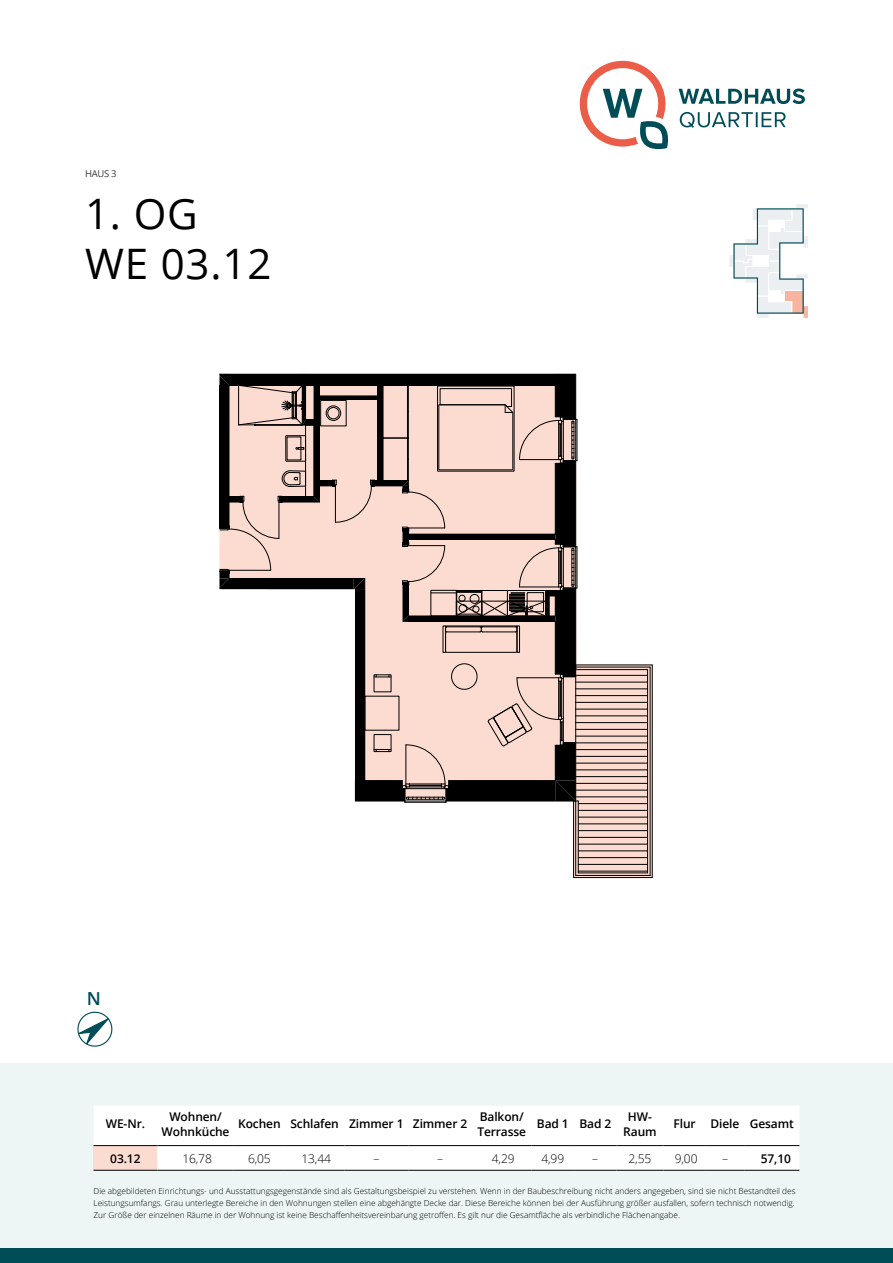
<style>
.page{position:relative;width:893px;height:1263px;background:#fff}
.page>*{position:absolute;margin:0;border:0;box-sizing:border-box;transform-origin:0 0}
.t1{font:42px/50.4px "Open Sans";letter-spacing:.02em;color:#000}
.t2{font:600 18px "Open Sans";color:#004d57}
.t3{font:600 12px/15px "Open Sans";letter-spacing:-.01em;color:#000;text-align:center}
.t4{font:300 12px "Open Sans";letter-spacing:-.01em;color:#000}
.t5{font:9.45px "Open Sans";color:#3c3c3b}
.t6{font:300 8.25px/12px "Open Sans";color:#000;text-align:justify}
</style>
<div class="page">
<div style="left:0;top:1063px;width:893px;height:200px;background:#edf6f5"></div>
<div style="left:0;top:1248px;width:893px;height:15px;background:#004d57"></div>
<svg style="left:680px;top:112px;width:106px;height:16px"></svg>
<svg style="left:679px;top:89px;width:126px;height:15px"></svg>
<svg style="left:580px;top:61px;width:88px;height:89px"></svg>
<svg style="left:77px;top:1011px;width:36px;height:36px"></svg>
<svg style="left:404px;top:665px;width:248px;height:212px"></svg>
<hr style="left:576px;top:675px;width:72px;height:1px;background:#000">
<hr style="left:576px;top:682px;width:72px;height:1px;background:#000">
<hr style="left:576px;top:689px;width:72px;height:1px;background:#000">
<hr style="left:576px;top:695px;width:72px;height:1px;background:#000">
<hr style="left:576px;top:702px;width:72px;height:1px;background:#000">
<hr style="left:576px;top:709px;width:72px;height:1px;background:#000">
<hr style="left:576px;top:716px;width:72px;height:1px;background:#000">
<hr style="left:576px;top:722px;width:72px;height:1px;background:#000">
<hr style="left:576px;top:729px;width:72px;height:1px;background:#000">
<hr style="left:576px;top:736px;width:72px;height:1px;background:#000">
<hr style="left:576px;top:743px;width:72px;height:1px;background:#000">
<hr style="left:576px;top:749px;width:72px;height:1px;background:#000">
<hr style="left:576px;top:756px;width:72px;height:1px;background:#000">
<hr style="left:576px;top:763px;width:72px;height:1px;background:#000">
<hr style="left:576px;top:770px;width:72px;height:1px;background:#000">
<hr style="left:576px;top:776px;width:72px;height:1px;background:#000">
<hr style="left:576px;top:783px;width:72px;height:1px;background:#000">
<hr style="left:576px;top:790px;width:72px;height:1px;background:#000">
<hr style="left:576px;top:797px;width:72px;height:1px;background:#000">
<hr style="left:578px;top:803px;width:70px;height:1px;background:#000">
<hr style="left:578px;top:810px;width:70px;height:1px;background:#000">
<hr style="left:578px;top:817px;width:70px;height:1px;background:#000">
<hr style="left:578px;top:824px;width:70px;height:1px;background:#000">
<hr style="left:578px;top:830px;width:70px;height:1px;background:#000">
<hr style="left:578px;top:837px;width:70px;height:1px;background:#000">
<hr style="left:578px;top:844px;width:70px;height:1px;background:#000">
<hr style="left:578px;top:851px;width:70px;height:1px;background:#000">
<hr style="left:578px;top:857px;width:70px;height:1px;background:#000">
<hr style="left:578px;top:864px;width:70px;height:1px;background:#000">
<hr style="left:578px;top:871px;width:70px;height:1px;background:#000">
<hr style="left:405px;top:802px;width:41px;height:1px;background:#000">
<hr style="left:576px;top:667px;width:74px;height:1px;background:#000">
<hr style="left:650px;top:667px;width:1px;height:208px;background:#000">
<hr style="left:576px;top:875px;width:74px;height:1px;background:#000">
<hr style="left:575px;top:801px;width:1px;height:74px;background:#000">
<hr style="left:573px;top:801px;width:1px;height:76px;background:#000">
<hr style="left:574px;top:877px;width:78px;height:1px;background:#000">
<hr style="left:652px;top:665px;width:1px;height:212px;background:#000">
<hr style="left:576px;top:664px;width:76px;height:1px;background:#000">
<hr style="left:576px;top:669px;width:72px;height:1px;background:#000">
<hr style="left:647px;top:670px;width:1px;height:203px;background:#000">
<hr style="left:578px;top:872px;width:70px;height:1px;background:#000">
<hr style="left:578px;top:801px;width:1px;height:72px;background:#000">
<svg style="left:219px;top:374px;width:359px;height:428px"></svg>
<div style="left:406px;top:797px;width:39px;height:3px;border:1px solid #000"></div>
<div style="left:94px;top:1106px;width:705px;height:64px;background:#fff"></div>
<div style="left:94px;top:1145px;width:63px;height:25px;background:#fcdcd0"></div>
<hr style="left:94px;top:1145px;width:63px;height:1px;background:#000">
<hr style="left:94px;top:1170px;width:63px;height:1px;background:#000">
<hr style="left:157px;top:1145px;width:77px;height:1px;background:#000">
<hr style="left:234px;top:1145px;width:51px;height:1px;background:#000">
<hr style="left:285px;top:1145px;width:59px;height:1px;background:#000">
<hr style="left:344px;top:1145px;width:64px;height:1px;background:#000">
<hr style="left:408px;top:1145px;width:64px;height:1px;background:#000">
<hr style="left:472px;top:1145px;width:59px;height:1px;background:#000">
<hr style="left:531px;top:1145px;width:43px;height:1px;background:#000">
<hr style="left:574px;top:1145px;width:43px;height:1px;background:#000">
<hr style="left:617px;top:1145px;width:46px;height:1px;background:#000">
<hr style="left:663px;top:1145px;width:43px;height:1px;background:#000">
<hr style="left:706px;top:1145px;width:38px;height:1px;background:#000">
<hr style="left:744px;top:1145px;width:55px;height:1px;background:#000">
<hr style="left:157px;top:1170px;width:77px;height:1px;background:#000">
<hr style="left:234px;top:1170px;width:51px;height:1px;background:#000">
<hr style="left:285px;top:1170px;width:59px;height:1px;background:#000">
<hr style="left:344px;top:1170px;width:64px;height:1px;background:#000">
<hr style="left:408px;top:1170px;width:64px;height:1px;background:#000">
<hr style="left:472px;top:1170px;width:59px;height:1px;background:#000">
<hr style="left:531px;top:1170px;width:43px;height:1px;background:#000">
<hr style="left:574px;top:1170px;width:43px;height:1px;background:#000">
<hr style="left:617px;top:1170px;width:46px;height:1px;background:#000">
<hr style="left:663px;top:1170px;width:43px;height:1px;background:#000">
<hr style="left:706px;top:1170px;width:38px;height:1px;background:#000">
<hr style="left:744px;top:1170px;width:55px;height:1px;background:#000">
<svg style="left:729px;top:204px;width:79px;height:114px"></svg>
<p class="t5" style="left:85px;top:167px;width:33px">HAUS 3</p>
<h1 class="t1" style="left:85px;top:187px;width:188px">1. OG<br>WE 03.12</h1>
<h2 class="t2" style="left:87px;top:986px;width:16px">N</h2>
<h3 class="t3" style="left:106px;top:1116px;width:41px">WE-Nr.</h3>
<h3 class="t3" style="left:162px;top:1108px;width:69px">Wohnen/<br>Wohnküche</h3>
<h3 class="t3" style="left:238px;top:1116px;width:231px">Kochen Schlafen Zimmer 1 Zimmer 2</h3>
<h3 class="t3" style="left:477px;top:1108px;width:50px;text-align:left">Balkon/<br>Terrasse</h3>
<h3 class="t3" style="left:537px;top:1116px;width:76px">Bad 1 Bad 2</h3>
<h3 class="t3" style="left:623px;top:1108px;width:35px">HW-<br>Raum</h3>
<h3 class="t3" style="left:673px;top:1116px;width:122px">Flur Diele Gesamt</h3>
<h3 class="t3" style="left:110px;top:1150px;width:32px">03.12</h3>
<h3 class="t4" style="left:182px;top:1150px;width:31px">16,78</h3>
<h3 class="t4" style="left:248px;top:1150px;width:24px">6,05</h3>
<h3 class="t4" style="left:301px;top:1150px;width:31px">13,44</h3>
<h3 class="t4" style="left:373px;top:1150px;width:7px">–</h3>
<h3 class="t4" style="left:437px;top:1150px;width:7px">–</h3>
<h3 class="t4" style="left:492px;top:1150px;width:24px">4,29</h3>
<h3 class="t4" style="left:541px;top:1150px;width:24px">4,99</h3>
<h3 class="t4" style="left:592px;top:1150px;width:7px">–</h3>
<h3 class="t4" style="left:629px;top:1150px;width:24px">2,55</h3>
<h3 class="t4" style="left:675px;top:1150px;width:24px">9,00</h3>
<h3 class="t4" style="left:722px;top:1150px;width:7px">–</h3>
<h3 class="t3" style="left:761px;top:1150px;width:32px">57,10</h3>
<p class="t6" style="left:94px;top:1184px;width:703px">Die abgebildeten Einrichtungs- und Ausstattungsgegenstände sind als Gestaltungsbeispiel zu verstehen. Wenn in der Baubeschreibung nicht anders angegeben, sind sie nicht Bestandteil des Leistungsumfangs. Grau unterlegte Bereiche in den Wohnungen stellen eine abgehängte Decke dar. Diese Bereiche können bei der Ausführung größer ausfallen, sofern technisch notwendig.<br>Zur Größe der einzelnen Räume in der Wohnung ist keine Beschaffenheitsvereinbarung getroffen. Es gilt nur die Gesamtfläche als verbindliche Flächenangabe.</p>
</div>
